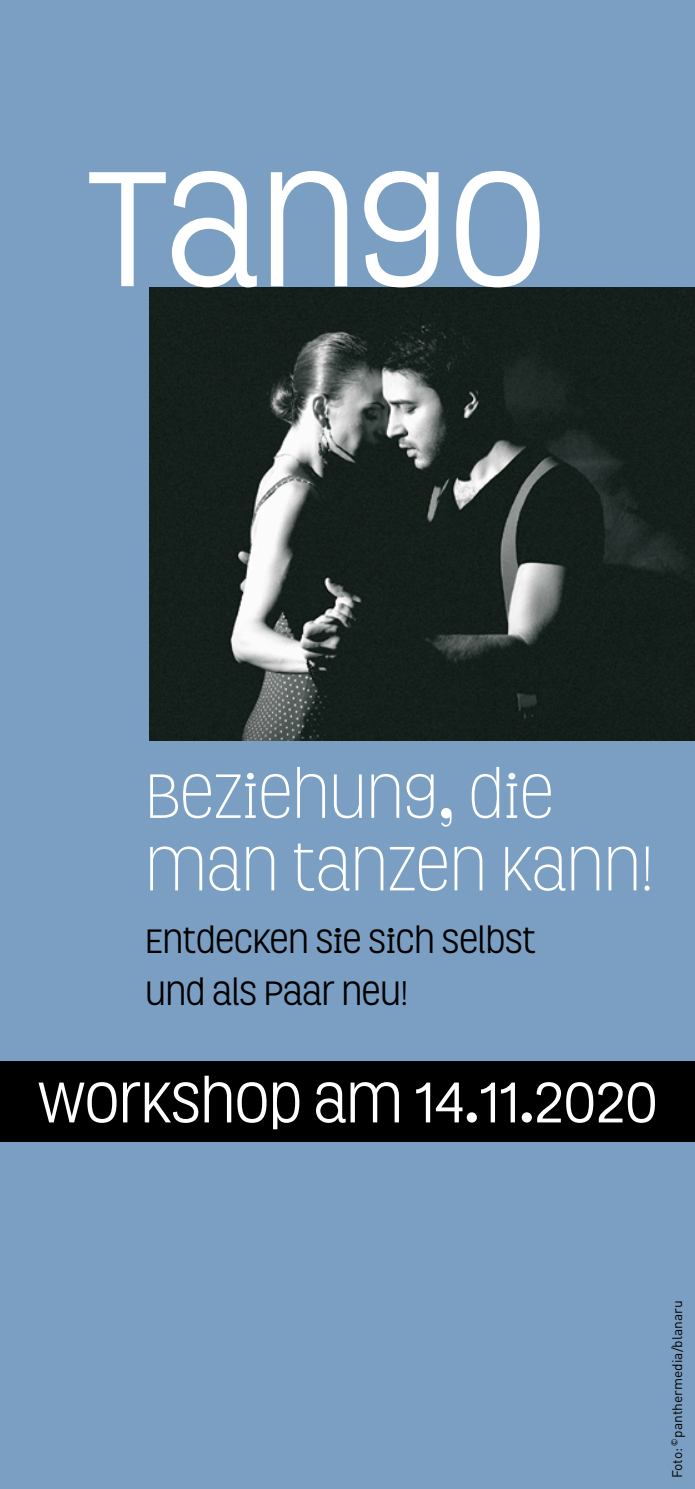
<style>
.page{position:relative;width:695px;height:1489px;background:#fff}
.page>*{position:absolute;margin:0;border:0;box-sizing:border-box;transform-origin:0 0}
.t1{font:157.5px "Grota";color:#fff}
.t2{font:300 60px/72.5px "Grota";color:#fff}
.t3{font:55px "Grota";color:#fff}
.t4{font:32.5px/52.5px "Grota";color:#000}
.t5{font:13.75px "DIN";color:#000}
</style>
<div class="page">
<div style="left:0;top:0;width:694px;height:1488px;background:#7b9fc3"></div>
<img style="left:150px;top:287px;width:544px;height:453px">
<div style="left:0;top:1061px;width:694px;height:80px;background:#000"></div>
<h1 class="t1" style="left:87px;top:112px;width:461px">TANGO</h1>
<h2 class="t2" style="left:145px;top:760px;width:509px">BEZIEHUNG, DIE<br>MAN TANZEN KANN!</h2>
<p class="t4" style="left:145px;top:914px;width:392px">ENTDECKEN SIE SICH SELBST<br>UND ALS PAAR NEU!</p>
<h3 class="t3" style="left:37px;top:1061px;width:621px">WORKSHOP AM 14.11.2020</h3>
<p class="t5" style="left:668px;top:1478px;width:180px;rotate:-90deg">Foto: <sup>©</sup>panthermedia/blanaru</p>
</div>
